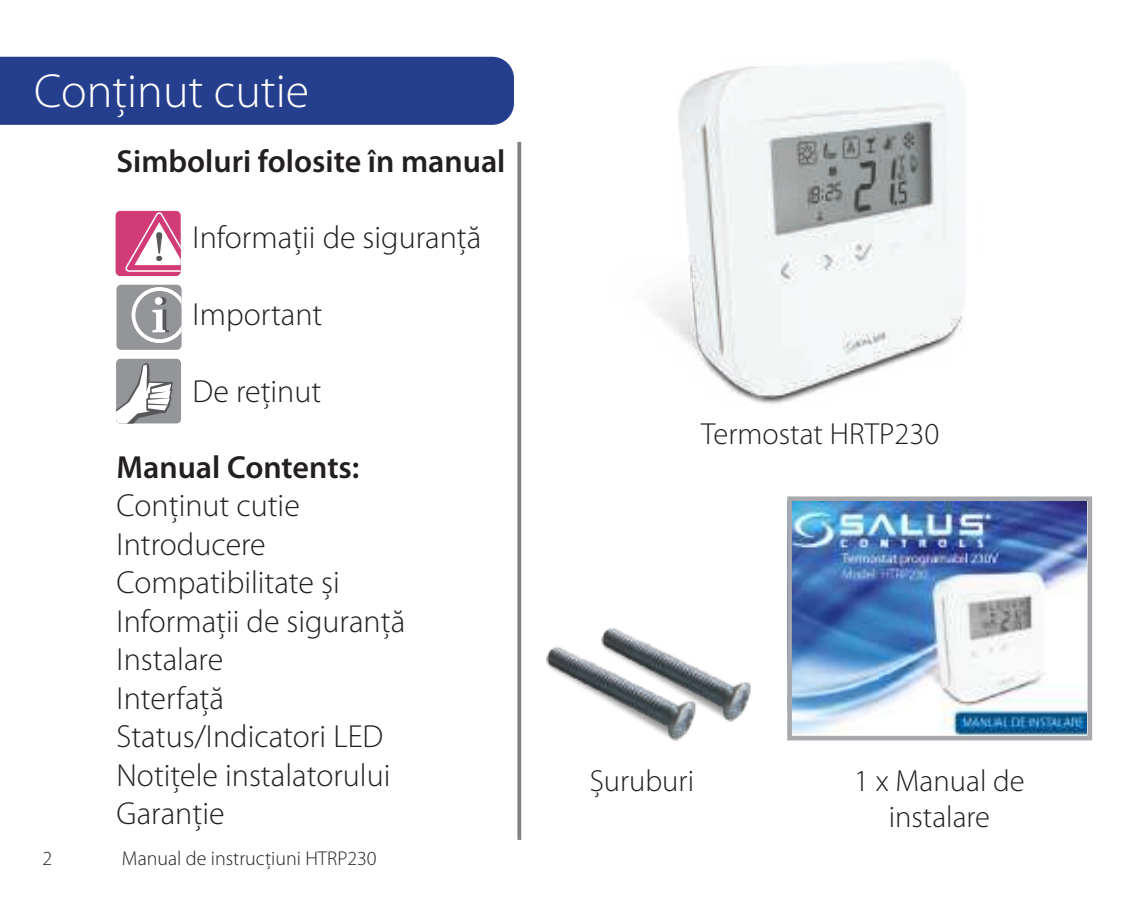
<style>
.page{position:relative;width:1129px;height:908px;background:#fff}
.page>*{position:absolute;margin:0;border:0;box-sizing:border-box;transform-origin:0 0}
.t1{font:300 48px "Myriad Pro";color:#fff}
.t2{font:300 32px/38.4px "Myriad Pro";color:#231f20}
.t3{font:600 32px "Myriad Pro";color:#231f20}
.t4{font:300 30.4px/36.8px "Myriad Pro";color:#231f20;text-align:center}
.t5{font:300 20px "Myriad Pro";color:#231f20}
</style>
<div class="page">
<div style="left:0;top:57px;width:514px;height:68px;background:#253f8e"></div>
<svg style="left:517px;top:142px;width:4px;height:697px;background:#8c8e91"></svg>
<div style="left:116px;top:284px;width:65px;height:66px;background:#939598;border-radius:5px"></div>
<svg style="left:131px;top:285px;width:50px;height:58px"></svg>
<div style="left:116px;top:211px;width:65px;height:65px;background:#d13c76;border-radius:5px"></div>
<svg style="left:125px;top:211px;width:56px;height:61px"></svg>
<svg style="left:116px;top:358px;width:65px;height:65px"></svg>
<img style="left:652px;top:61px;width:312px;height:343px">
<img style="left:546px;top:646px;width:141px;height:95px">
<img style="left:590px;top:627px;width:161px;height:106px">
<img style="left:793px;top:502px;width:292px;height:232px">
<div style="left:787px;top:496px;width:304px;height:244px;border:5px solid #a8a9ad"></div>
<h1 class="t1" style="left:34px;top:65px;width:276px">Conținut cutie</h1>
<p class="t3" style="left:116px;top:140px;width:390px">Simboluri folosite în manual</p>
<p class="t2" style="left:192px;top:219px;width:290px">Informații de siguranță</p>
<p class="t2" style="left:192px;top:296px;width:131px">Important</p>
<p class="t2" style="left:192px;top:372px;width:130px">De reținut</p>
<p class="t3" style="left:116px;top:446px;width:244px">Manual Contents:</p>
<p class="t2" style="left:116px;top:487px;width:290px">Conținut cutie<br>Introducere<br>Compatibilitate și<br>Informații de siguranță<br>Instalare<br>Interfață<br>Status/Indicatori LED<br>Notițele instalatorului<br>Garanție</p>
<p class="t5" style="left:43px;top:846px;width:11px">2</p>
<p class="t5" style="left:122px;top:846px;width:256px">Manual de instrucțiuni HTRP230</p>
<p class="t4" style="left:701px;top:416px;width:239px">Termostat HRTP230</p>
<p class="t4" style="left:589px;top:762px;width:106px">Șuruburi</p>
<p class="t4" style="left:854px;top:762px;width:172px">1 x Manual de instalare</p>
</div>
